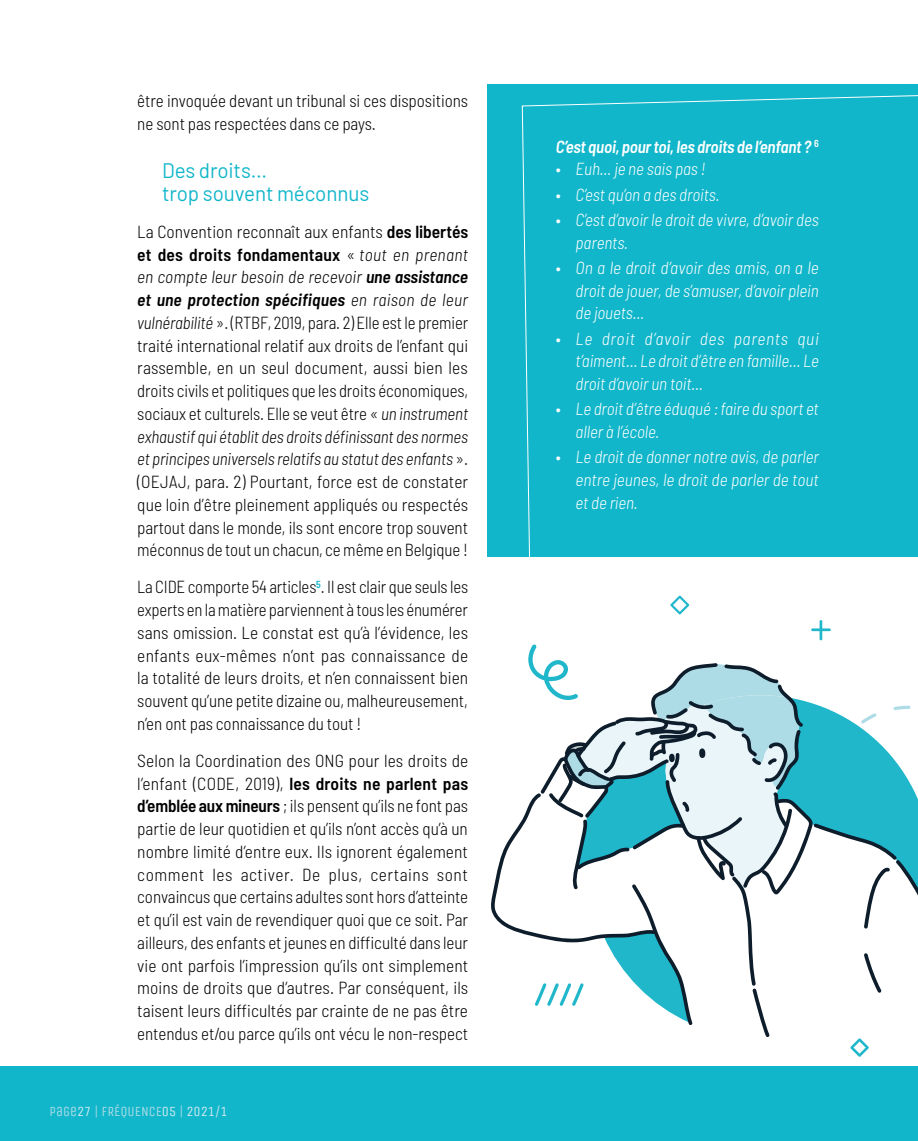
<style>
.page{position:relative;width:918px;height:1141px;background:#fff}
.page>*{position:absolute;margin:0;border:0;box-sizing:border-box;transform-origin:0 0}
.t1{font:21px/22.8px "Barlow";letter-spacing:-.005em;color:#11b6ca}
.t2{font:300 semi-condensed 17.5px/22.8px "Barlow";letter-spacing:-.005em;color:#000;text-align:justify}
.t3{font:italic 300 semi-condensed 17.5px/22.8px "Barlow";letter-spacing:-.005em;color:#fff;text-align:justify}
.t4{font:300 semi-condensed 17.5px/22.8px "Barlow";letter-spacing:-.005em;color:#000;text-align:justify;scale:.96 1}
.t5{font:italic 600 semi-condensed 17.5px "Barlow";letter-spacing:-.01em;color:#fff}
.t6{font:14px "Unica One";color:#aedce6}
.s1{font-weight:600}
.s2{font-style:italic}
.s3{font-weight:600;font-style:italic}
.s4{color:#d2ebf1}
.s5{font-style:normal}
</style>
<div class="page">
<div style="left:488px;top:84px;width:430px;height:473px;background:#11b6ca"></div>
<div style="left:0;top:1067px;width:918px;height:74px;background:#11b6ca"></div>
<hr style="left:811px;top:628px;width:20px;height:3px;background:#20b7cb">
<hr style="left:819px;top:620px;width:3px;height:20px;background:#20b7cb">
<svg style="left:670px;top:595px;width:19px;height:19px"></svg>
<svg style="left:491px;top:644px;width:427px;height:413px"></svg>
<svg style="left:521px;top:95px;width:397px;height:462px"></svg>
<p class="t2" style="left:137px;top:89px;width:332px">être invoquée devant un tribunal si ces dispositions ne sont pas respectées dans ce pays.</p>
<p class="t1" style="left:162px;top:158px;width:209px">Des droits…<br>trop souvent méconnus</p>
<p class="t2" style="left:137px;top:220px;width:332px">La Convention reconnaît aux enfants <span class="s1">des libertés et des droits fondamentaux</span> « <span class="s2">tout en prenant en compte leur besoin de recevoir</span> <span class="s3">une assistance et une protection spécifiques</span> <span class="s2">en raison de leur vulnérabilité</span> ». (RTBF, 2019, para. 2) Elle est le premier traité international relatif aux droits de l’enfant qui rassemble, en un seul document, aussi bien les droits civils et politiques que les droits économiques, sociaux et culturels. Elle se veut être « <span class="s2">un instrument exhaustif qui établit des droits définissant des normes et principes universels relatifs au statut des enfants</span> ». (OEJAJ, para. 2) Pourtant, force est de constater que loin d’être pleinement appliqués ou respectés partout dans le monde, ils sont encore trop souvent méconnus de tout un chacun, ce même en Belgique !</p>
<p class="t4" style="left:137px;top:575px;width:346px">La CIDE comporte 54 articles<sup>5</sup>. Il est clair que seuls les experts en la matière parviennent à tous les énumérer sans omission. Le constat est qu’à l’évidence, les enfants eux-mêmes n’ont pas connaissance de la totalité de leurs droits, et n’en connaissent bien souvent qu’une petite dizaine ou, malheureusement, n’en ont pas connaissance du tout !</p>
<p class="t2" style="left:137px;top:749px;width:332px">Selon la Coordination des ONG pour les droits de l’enfant (CODE, 2019), <span class="s1">les droits ne parlent pas d’emblée aux mineurs</span> ; ils pensent qu’ils ne font pas partie de leur quotidien et qu’ils n’ont accès qu’à un nombre limité d’entre eux. Ils ignorent également comment les activer. De plus, certains sont convaincus que certains adultes sont hors d’atteinte et qu’il est vain de revendiquer quoi que ce soit. Par ailleurs, des enfants et jeunes en difficulté dans leur vie ont parfois l’impression qu’ils ont simplement moins de droits que d’autres. Par conséquent, ils taisent leurs difficultés par crainte de ne pas être entendus et/ou parce qu’ils ont vécu le non-respect</p>
<p class="t6" style="left:50px;top:1103px;width:179px">page<span class="s4">27</span> | FRÉQUENCE<span class="s4">05</span> | <span class="s4">2021/1</span></p>
<p class="t5" style="left:556px;top:135px;width:264px">C’est quoi, pour toi, les droits de l’enfant ? <sup>6</sup></p>
<p class="t3" style="left:556px;top:157px;width:151px"><span class="s5">•</span> Euh… je ne sais pas !</p>
<p class="t3" style="left:556px;top:182px;width:165px"><span class="s5">•</span> C’est qu’on a des droits.</p>
<p class="t3" style="left:575px;top:208px;width:244px;text-indent:-20px"><span class="s5">•</span> C’est d’avoir le droit de vivre, d’avoir des parents.</p>
<p class="t3" style="left:575px;top:256px;width:245px;text-indent:-20px"><span class="s5">•</span> On a le droit d’avoir des amis, on a le droit de jouer, de s’amuser, d’avoir plein de jouets…</p>
<p class="t3" style="left:575px;top:326px;width:245px;text-indent:-20px"><span class="s5">•</span> Le droit d’avoir des parents qui t’aiment… Le droit d’être en famille… Le droit d’avoir un toit…</p>
<p class="t3" style="left:575px;top:397px;width:245px;text-indent:-20px"><span class="s5">•</span> Le droit d’être éduqué : faire du sport et aller à l’école.</p>
<p class="t3" style="left:575px;top:445px;width:245px;text-indent:-20px"><span class="s5">•</span> Le droit de donner notre avis, de parler entre jeunes, le droit de parler de tout et de rien.</p>
</div>
